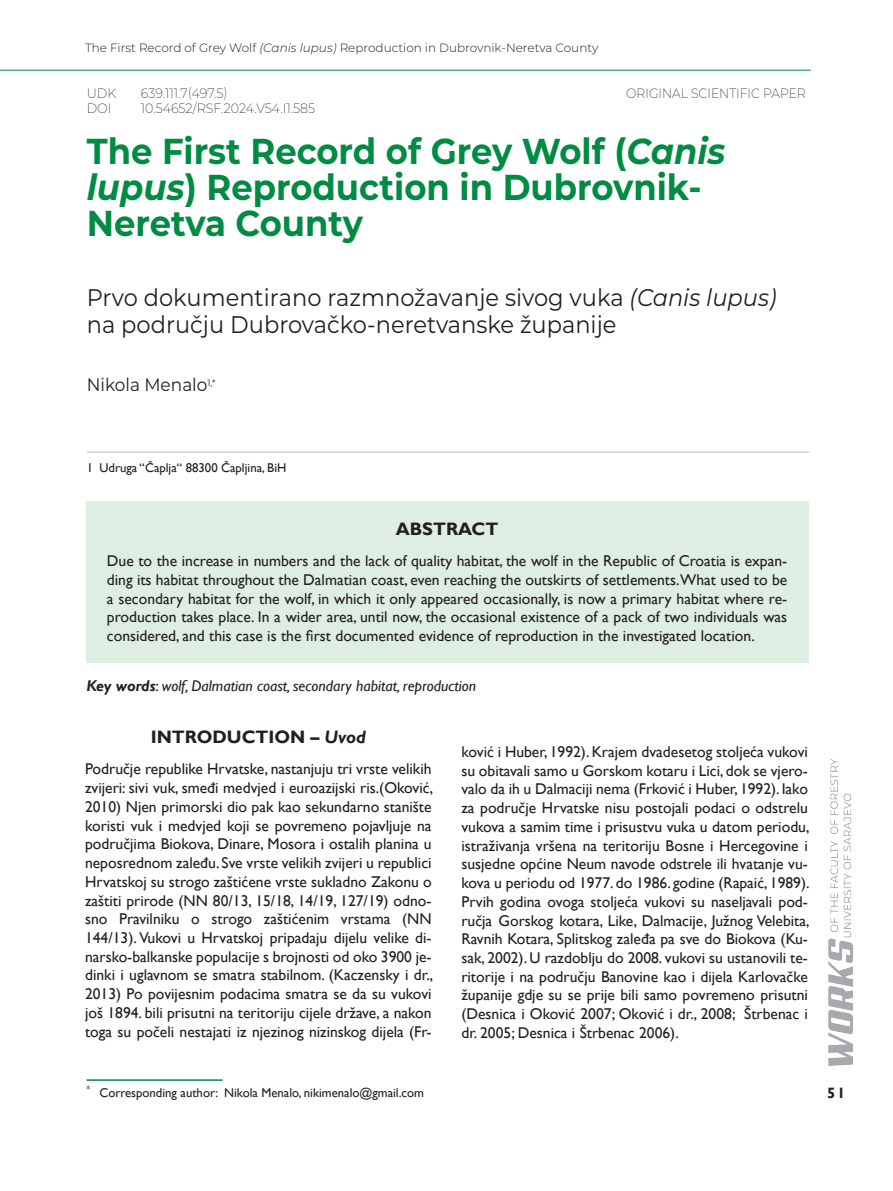
<style>
.page{position:relative;width:893px;height:1191px;background:#fff}
.page>*{position:absolute;margin:0;border:0;box-sizing:border-box;transform-origin:0 0}
.t1{font:700 36px/36px "Montserrat";color:#008b43;scale:.94 1}
.t2{font:24px/27px "Montserrat";color:#231f20;scale:.94 1}
.t3{font:700 18px "Gill Sans";color:#231f20}
.t4{font:18px "Montserrat";color:#231f20;scale:.94 1}
.t5{font:15.6px/18.8px "Gill Sans";color:#231f20;text-align:justify}
.t6{font:italic 15.6px "Gill Sans";color:#231f20}
.t7{font:700 15px "Gill Sans";color:#231f20}
.t8{font:200 13.5px "Montserrat";color:#231f20;scale:.94 1}
.t9{font:200 13.5px "Montserrat";color:#231f20;scale:.92 1}
.t10{font:12.75px "Gill Sans";color:#231f20}
.t11{font:300 12px "Montserrat";color:#231f20}
.s1{font-style:italic}
.s2{font-weight:700}
.s3{font-style:normal}
</style>
<div class="page">
<hr style="left:0;top:70px;width:811px;height:1px;background:#008b43">
<img style="left:828px;top:759px;width:25px;height:307px">
<hr style="left:87px;top:452px;width:722px;height:1px;background:#bcbdc0">
<div style="left:86px;top:501px;width:722px;height:161px;background:#dfeee3"></div>
<hr style="left:87px;top:1079px;width:136px;height:1px;background:#008b43">
<p class="t11" style="left:85px;top:39px;width:515px">The First Record of Grey Wolf <span class="s1">(Canis lupus)</span> Reproduction in Dubrovnik-Neretva County</p>
<p class="t8" style="left:87px;top:84px;width:33px">UDK</p>
<p class="t8" style="left:141px;top:84px;width:94px">639.111.7(497.5)</p>
<p class="t9" style="left:626px;top:84px;width:197px">ORIGINAL SCIENTIFIC PAPER</p>
<p class="t8" style="left:87px;top:99px;width:28px">DOI</p>
<p class="t8" style="left:141px;top:99px;width:187px">10.54652/RSF.2024.V54.I1.585</p>
<h1 class="t1" style="left:87px;top:132px;width:681px">The First Record of Grey Wolf (<span class="s1">Canis lupus</span>) Reproduction in Dubrovnik-<br>Neretva County</h1>
<h2 class="t2" style="left:87px;top:283px;width:735px">Prvo dokumentirano razmnožavanje sivog vuka <span class="s1">(Canis lupus) </span>na području Dubrovačko-neretvanske županije</h2>
<p class="t4" style="left:87px;top:372px;width:144px">Nikola Menalo<sup>1,*</sup><sup>1</sup></p>
<p class="t10" style="left:87px;top:460px;width:201px">1 Udruga “Čaplja“ 88300 Čapljina, BiH</p>
<p class="t3" style="left:396px;top:517px;width:104px">ABSTRACT</p>
<p class="t5" style="left:107px;top:552px;width:682px">Due to the increase in numbers and the lack of quality habitat, the wolf in the Republic of Croatia is expan&shy;ding its habitat throughout the Dalmatian coast, even reaching the outskirts of settlements.What used to be a secondary habitat for the wolf, in which it only appeared occasionally, is now a primary habitat where re&shy;production takes place. In a wider area, until now, the occasional existence of a pack of two individuals was considered, and this case is the first documented evidence of reproduction in the investigated location.</p>
<p class="t6" style="left:87px;top:677px;width:391px"><span class="s2">Key words</span><span class="s3">:</span> wolf, Dalmatian coast, secondary habitat, reproduction</p>
<p class="t3" style="left:151px;top:726px;width:217px">INTRODUCTION – <span class="s1">Uvod</span></p>
<p class="t5" style="left:85px;top:760px;width:350px">Područje republike Hrvatske, nastanjuju tri vrste velikih zvijeri: sivi vuk, smeđi medvjed i euroazijski ris.(Oković, 2010) Njen primorski dio pak kao sekundarno stanište koristi vuk i medvjed koji se povremeno pojavljuje na područjima Biokova, Dinare, Mosora i ostalih planina u neposrednom zaleđu. Sve vrste velikih zvijeri u republici Hrvatskoj su strogo zaštićene vrste sukladno Zakonu o zaštiti prirode (NN 80/13, 15/18, 14/19, 127/19) odno&shy;sno Pravilniku o strogo zaštićenim vrstama (NN 144/13). Vukovi u Hrvatskoj pripadaju dijelu velike di&shy;narsko-balkanske populacije s brojnosti od oko 3900 je&shy;dinki i uglavnom se smatra stabilnom. (Kaczensky i dr., 2013) Po povijesnim podacima smatra se da su vukovi još 1894. bili prisutni na teritoriju cijele države, a nakon toga su počeli nestajati iz njezinog nizinskog dijela (Fr-</p>
<p class="t10" style="left:87px;top:1085px;width:339px"><sup>*</sup> Corresponding author: Nikola Menalo, nikimenalo@gmail.com</p>
<p class="t5" style="left:461px;top:742px;width:350px">ković i Huber, 1992). Krajem dvadesetog stoljeća vukovi su obitavali samo u Gorskom kotaru i Lici, dok se vjero&shy;valo da ih u Dalmaciji nema (Frković i Huber, 1992). Iako za područje Hrvatske nisu postojali podaci o odstrelu vukova a samim time i prisustvu vuka u datom periodu, istraživanja vršena na teritoriju Bosne i Hercegovine i susjedne općine Neum navode odstrele ili hvatanje vu&shy;kova u periodu od 1977. do 1986. godine (Rapaić, 1989).<br>Prvih godina ovoga stoljeća vukovi su naseljavali pod&shy;ručja Gorskog kotara, Like, Dalmacije, Južnog Velebita, Ravnih Kotara, Splitskog zaleđa pa sve do Biokova (Ku&shy;sak, 2002). U razdoblju do 2008. vukovi su ustanovili te&shy;ritorije i na području Banovine kao i dijela Karlovačke županije gdje su se prije bili samo povremeno prisutni (Desnica i Oković 2007; Oković i dr., 2008; Štrbenac i dr. 2005; Desnica i Štrbenac 2006).</p>
<p class="t7" style="left:827px;top:1084px;width:20px">51</p>
</div>
